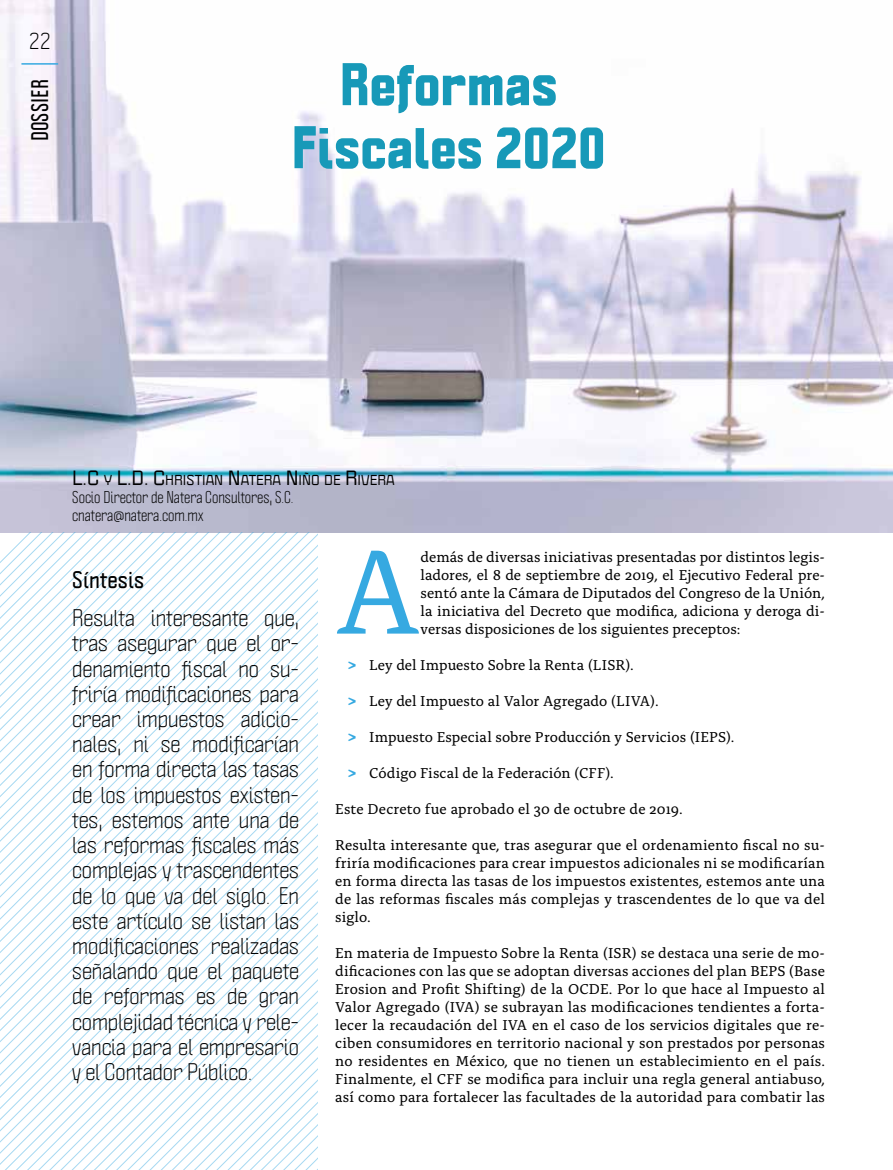
<style>
.page{position:relative;width:893px;height:1170px;background:#fff}
.page>*{position:absolute;margin:0;border:0;box-sizing:border-box;transform-origin:0 0}
.t1{font:124.35px "Alda OTCEV";color:#36a9e1}
.t2{font:900 52.5px/63px "Politica";letter-spacing:-.005em;color:#1799b8;text-align:center}
.t3{font:21px/25.2px "Politica";color:#000;text-align:justify}
.t4{font:700 21px "Politica";letter-spacing:.01em;color:#000}
.t5{font:700 condensed 21px "Politica";letter-spacing:.01em;color:#000}
.t6{font:15px/18px "Alda OTCEV";letter-spacing:.005em;color:#000;text-align:justify}
.t7{font:condensed 15px/18px "Politica";color:#000}
.t8{font:12.6px "Politica Bold Xp";color:#000}
.s1{font-size:18px}
.s2{font-weight:700;font-size:18px;color:#36a9e1}
</style>
<div class="page">
<img style="left:0;top:0;width:893px;height:532px">
<svg style="left:0;top:532px;width:9px;height:637px"></svg>
<svg style="left:9px;top:532px;width:11px;height:637px"></svg>
<svg style="left:20px;top:532px;width:12px;height:637px"></svg>
<svg style="left:32px;top:532px;width:11px;height:637px"></svg>
<svg style="left:43px;top:532px;width:11px;height:637px"></svg>
<svg style="left:54px;top:532px;width:11px;height:637px"></svg>
<svg style="left:65px;top:532px;width:11px;height:637px"></svg>
<svg style="left:76px;top:532px;width:11px;height:637px"></svg>
<svg style="left:87px;top:532px;width:11px;height:637px"></svg>
<svg style="left:98px;top:532px;width:12px;height:637px"></svg>
<svg style="left:110px;top:532px;width:11px;height:637px"></svg>
<svg style="left:121px;top:532px;width:11px;height:637px"></svg>
<svg style="left:132px;top:532px;width:11px;height:637px"></svg>
<svg style="left:143px;top:532px;width:11px;height:637px"></svg>
<svg style="left:154px;top:532px;width:11px;height:637px"></svg>
<svg style="left:165px;top:532px;width:11px;height:637px"></svg>
<svg style="left:176px;top:532px;width:12px;height:637px"></svg>
<svg style="left:188px;top:532px;width:11px;height:637px"></svg>
<svg style="left:199px;top:532px;width:11px;height:637px"></svg>
<svg style="left:210px;top:532px;width:11px;height:637px"></svg>
<svg style="left:221px;top:532px;width:11px;height:637px"></svg>
<svg style="left:232px;top:532px;width:11px;height:637px"></svg>
<svg style="left:243px;top:532px;width:11px;height:637px"></svg>
<svg style="left:254px;top:532px;width:63px;height:637px"></svg>
<hr style="left:21px;top:63px;width:37px;height:2px;background:#36a9e1">
<h3 class="t3" style="left:29px;top:26px;width:24px">22</h3>
<h3 class="t5" style="left:24px;top:141px;width:64px;rotate:-90deg">DOSSIER</h3>
<h2 class="t2" style="left:291px;top:51px;width:316px">Reformas<br>Fiscales 2020</h2>
<p class="t8" style="left:72px;top:471px;width:323px"><span class="s1">L.C</span> Y <span class="s1">L.D. C</span> HRISTIAN <span class="s1">N</span>ATERA <span class="s1">N</span> IÑO DE <span class="s1">R</span> IVERA</p>
<p class="t7" style="left:72px;top:487px;width:223px">Socio Director de Natera Consultores, S.C. cnatera@natera.com.mx</p>
<h3 class="t4" style="left:72px;top:564px;width:74px">Síntesis</h3>
<p class="t3" style="left:72px;top:604px;width:228px">Resulta interesante que, tras asegurar que el or&shy;denamiento fiscal no su&shy;friría modificaciones para crear impuestos adicio&shy;nales, ni se modificarían en forma directa las tasas de los impuestos existen&shy;tes, estemos ante una de las reformas fiscales más complejas y trascendentes de lo que va del siglo. En este artículo se listan las modificaciones realizadas señalando que el paquete de reformas es de gran complejidad técnica y rele&shy;vancia para el empresario y el Contador Público.</p>
<h1 class="t1" style="left:335px;top:500px;width:87px">A</h1>
<p class="t6" style="left:421px;top:546px;width:406px">demás de diversas iniciativas presentadas por distintos legis&shy;ladores, el 8 de septiembre de 2019, el Ejecutivo Federal pre&shy;sentó ante la Cámara de Diputados del Congreso de la Unión, la iniciativa del Decreto que modifica, adiciona y deroga di&shy;versas disposiciones de los siguientes preceptos:</p>
<p class="t6" style="left:348px;top:654px;width:287px"><span class="s2">&gt;</span> Ley del Impuesto Sobre la Renta (LISR).</p>
<p class="t6" style="left:348px;top:690px;width:312px"><span class="s2">&gt;</span> Ley del Impuesto al Valor Agregado (LIVA).</p>
<p class="t6" style="left:348px;top:726px;width:388px"><span class="s2">&gt;</span> Impuesto Especial sobre Producción y Servicios (IEPS).</p>
<p class="t6" style="left:348px;top:762px;width:267px"><span class="s2">&gt;</span> Código Fiscal de la Federación (CFF).</p>
<p class="t6" style="left:335px;top:798px;width:349px">Este Decreto fue aprobado el 30 de octubre de 2019.</p>
<p class="t6" style="left:335px;top:834px;width:491px">Resulta interesante que, tras asegurar que el ordenamiento fiscal no su&shy;friría modificaciones para crear impuestos adicionales ni se modificarían en forma directa las tasas de los impuestos existentes, estemos ante una de las reformas fiscales más complejas y trascendentes de lo que va del siglo.</p>
<p class="t6" style="left:335px;top:942px;width:491px">En materia de Impuesto Sobre la Renta (ISR) se destaca una serie de mo&shy;dificaciones con las que se adoptan diversas acciones del plan BEPS (Base Erosion and Profit Shifting) de la OCDE. Por lo que hace al Impuesto al Valor Agregado (IVA) se subrayan las modificaciones tendientes a forta&shy;lecer la recaudación del IVA en el caso de los servicios digitales que re&shy;ciben consumidores en territorio nacional y son prestados por personas no residentes en México, que no tienen un establecimiento en el país.<br>Finalmente, el CFF se modifica para incluir una regla general antiabuso, así como para fortalecer las facultades de la autoridad para combatir las</p>
</div>
